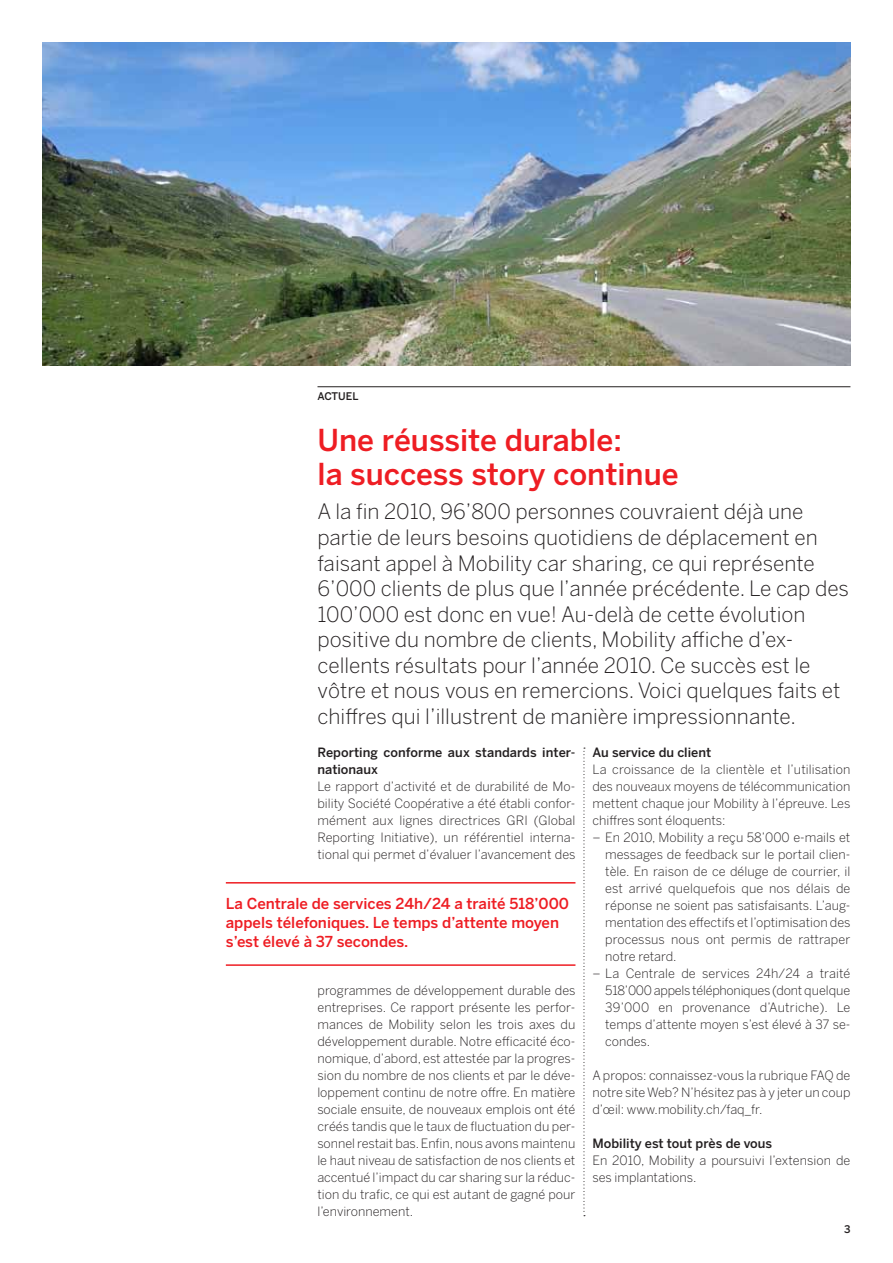
<style>
.page{position:relative;width:893px;height:1263px;background:#fff}
.page>*{position:absolute;margin:0;border:0;box-sizing:border-box;transform-origin:0 0}
.t1{font:500 30px/34px "Benton Sans";color:#ee1d23}
.t2{font:300 21px/25.5px "Benton Sans";color:#231f20}
.t3{font:500 15px/19.2px "Benton Sans";color:#ee1d23}
.t4{font:300 12.75px/17px "Benton Sans";color:#231f20;text-align:justify}
.t5{font:500 12.75px/17px "Benton Sans";color:#231f20}
.t6{font:500 10.5px "Benton Sans";color:#231f20}
</style>
<div class="page">
<hr style="left:317px;top:386px;width:533px;height:1px;background:#231f20">
<svg style="left:583px;top:747px;width:2px;height:469px"></svg>
<hr style="left:226px;top:882px;width:349px;height:1px;background:#ee1d23">
<hr style="left:226px;top:964px;width:349px;height:2px;background:#ee1d23">
<img style="left:43px;top:43px;width:807px;height:323px">
<p class="t6" style="left:317px;top:390px;width:42px">aCtuel</p>
<h1 class="t1" style="left:317px;top:422px;width:363px">Une réussite durable:<br>la success story continue</h1>
<p class="t2" style="left:317px;top:499px;width:533px">A la fin 2010, 96’800 personnes couvraient déjà une partie de leurs besoins quotidiens de déplacement en faisant appel à Mobility car sharing, ce qui représente 6’000 clients de plus que l’année précédente. Le cap des 100’000 est donc en vue! Au-delà de cette évolution positive du nombre de clients, Mobility affiche d’ex&shy;cellents résultats pour l’année 2010. Ce succès est le vôtre et nous vous en remercions. Voici quelques faits et chiffres qui l’illustrent de manière impressionnante.</p>
<p class="t5" style="left:317px;top:744px;width:259px">Reporting conforme aux standards inter&shy;nationaux</p>
<p class="t4" style="left:317px;top:778px;width:259px">Le rapport d’activité et de durabilité de Mo&shy;bility Société Coopérative a été établi confor&shy;mément aux lignes directrices GR I (Global Reporting Initiative), un référentiel interna&shy;tional qui permet d’évaluer l’avancement des</p>
<p class="t3" style="left:226px;top:894px;width:345px">La Centrale de services 24h/24 a traité 518’000 appels télefoniques. Le temps d’attente moyen s’est élevé à 37 secondes.</p>
<p class="t4" style="left:317px;top:982px;width:260px">programmes de développement durable des entreprises. Ce rapport présente les perfor&shy;mances de Mobility selon les trois axes du développement durable. Notre efficacité éco&shy;nomique, d’abord, est attestée par la progres&shy;sion du nombre de nos clients et par le déve&shy;loppement continu de notre offre. En matière sociale ensuite, de nouveaux emplois ont été créés tandis que le taux de fluctuation du per&shy;sonnel restait bas.Enfin,nous avons maintenu le haut niveau de satisfaction de nos clients et accentué l’impact du car sharing sur la réduc&shy;tion du trafic, ce qui est autant de gagné pour l’environnement.</p>
<p class="t5" style="left:592px;top:744px;width:120px">Au service du client</p>
<p class="t4" style="left:592px;top:761px;width:260px">La croissance de la clientèle et l’utilisation des nouveaux moyens de télécommunication mettent chaque jour Mobility à l’épreuve. Les chiffres sont éloquents:</p>
<p class="t4" style="left:605px;top:829px;width:247px;text-indent:-13px">– En 2010, Mobility a reçu 58’000 e-mails et messages de feedback sur le portail clien&shy;tèle. En raison de ce déluge de courrier, il est arrivé quelquefois que nos délais de réponse ne soient pas satisfaisants. L’aug&shy;mentation des effectifs et l’optimisation des processus nous ont permis de rattraper notre retard.</p>
<p class="t4" style="left:605px;top:965px;width:247px;text-indent:-13px">– La Centrale de services 24h/24 a traité 518’000appels téléphoniques (dont quelque 39’000 en provenance d’Autriche). Le temps d’attente moyen s’est élevé à 37 se&shy;condes.</p>
<p class="t4" style="left:592px;top:1067px;width:259px">A propos: connaissez-vous la rubrique FAQ de notre siteWeb? N ’hésitez pas à y jeter un coup d’œil: www.mobility.ch/faq_fr.</p>
<p class="t5" style="left:592px;top:1135px;width:181px">M obility est tout près de vous</p>
<p class="t4" style="left:592px;top:1152px;width:259px">En 2010, Mobility a poursuivi l’extension de ses implantations.</p>
<p class="t6" style="left:844px;top:1223px;width:8px">3</p>
</div>
